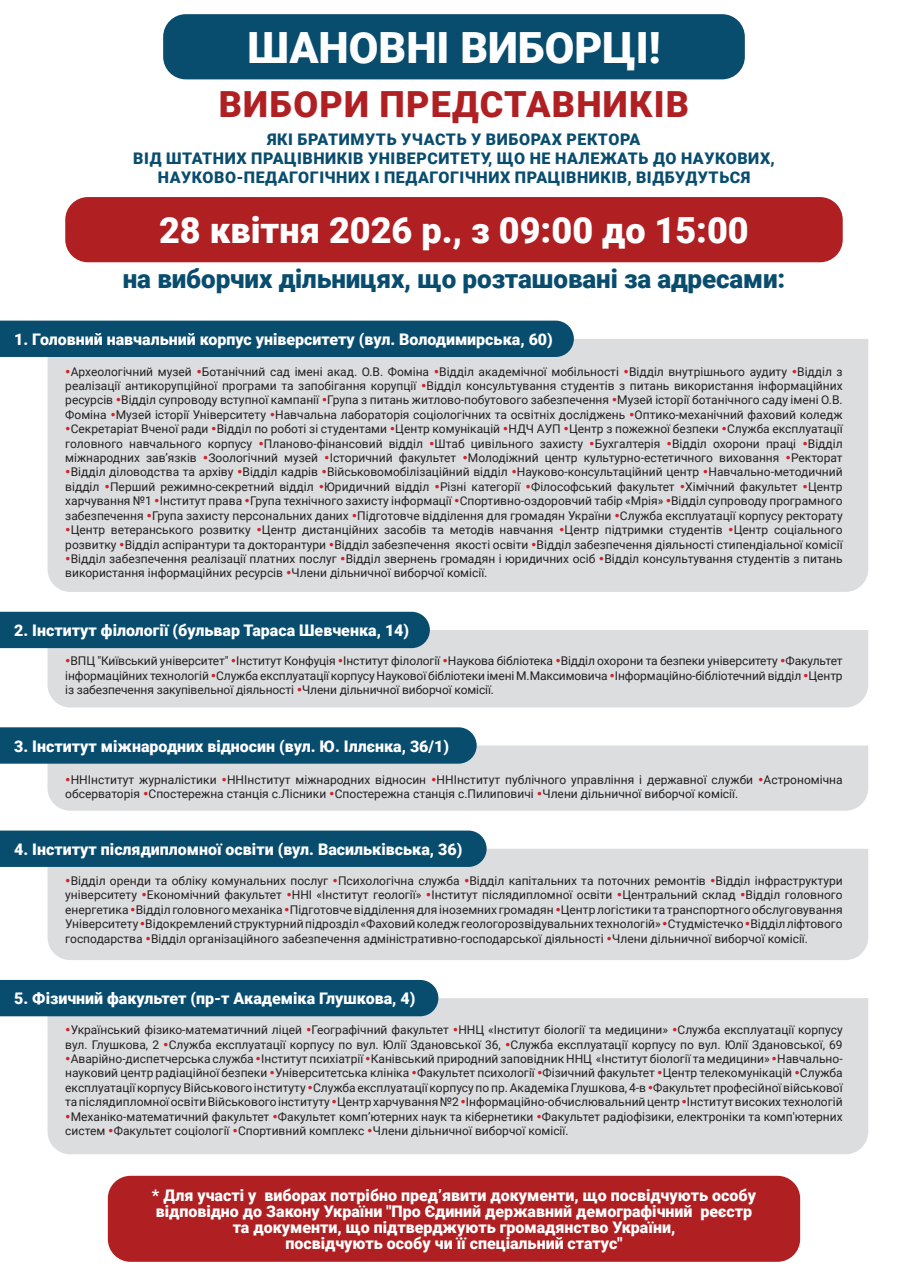
<style>
.page{position:relative;width:908px;height:1276px;background:#fff}
.page>*{position:absolute;margin:0;border:0;box-sizing:border-box;transform-origin:0 0}
.t1{font:900 43px "Roboto";color:#fff}
.t2{font:900 36px "Roboto";color:#fff}
.t3{font:900 36px "Roboto";letter-spacing:.035em;color:#b02023}
.t4{font:900 26px "Roboto";letter-spacing:-.005em;color:#084c6e}
.t5{font:900 16px/16px "Roboto";color:#fff;text-align:center}
.t6{font:900 16px/19.2px "Roboto";letter-spacing:.035em;color:#084c6e;text-align:center}
.t7{font:12px/14.4px "Roboto";color:#231f20;text-align:justify}
.s1{color:#d1232a}
</style>
<div class="page">
<div style="left:163px;top:14px;width:581px;height:65px;background:#084c6e;border-radius:23px"></div>
<div style="left:65px;top:197px;width:777px;height:65px;background:#b02023;border-radius:23px"></div>
<div style="left:108px;top:1175px;width:691px;height:86px;background:#b02023;border-radius:23px"></div>
<div style="left:47px;top:339px;width:820px;height:253px;background:#dcdddf"></div>
<div style="left:0;top:321px;width:573px;height:36px;background:#084c6e"></div>
<div style="left:47px;top:998px;width:820px;height:156px;background:#dcdddf"></div>
<div style="left:0;top:980px;width:438px;height:36px;background:#084c6e"></div>
<div style="left:47px;top:848px;width:820px;height:112px;background:#dcdddf"></div>
<div style="left:0;top:830px;width:486px;height:37px;background:#084c6e"></div>
<div style="left:47px;top:630px;width:820px;height:77px;background:#dcdddf"></div>
<div style="left:0;top:612px;width:429px;height:36px;background:#084c6e"></div>
<div style="left:47px;top:745px;width:820px;height:65px;background:#dcdddf"></div>
<div style="left:0;top:727px;width:476px;height:36px;background:#084c6e"></div>
<p class="t1" style="left:247px;top:17px;width:414px">ШАНОВНІ ВИБОРЦІ!</p>
<p class="t3" style="left:219px;top:79px;width:471px">ВИБОРИ ПРЕДСТАВНИКІВ</p>
<p class="t6" style="left:133px;top:129px;width:642px">ЯКІ БРАТИМУТЬ УЧАСТЬ У ВИБОРАХ РЕКТОРА<br>ВІД ШТАТНИХ ПРАЦІВНИКІВ УНІВЕРСИТЕТУ, ЩО НЕ НАЛЕЖАТЬ ДО НАУКОВИХ,<br>НАУКОВО-ПЕДАГОГІЧНИХ І ПЕДАГОГІЧНИХ ПРАЦІВНИКІВ, ВІДБУДУТЬСЯ</p>
<p class="t2" style="left:159px;top:205px;width:591px">28 квітня 2026 р., з 09:00 до 15:00</p>
<p class="t4" style="left:123px;top:260px;width:663px">на виборчих дільницях, що розташовані за адресами:</p>
<p class="t5" style="left:14px;top:331px;width:540px">1. Головний навчальний корпус університету (вул. Володимирська, 60)</p>
<p class="t7" style="left:65px;top:364px;width:778px"><span class="s1">•</span>Археологічний музей <span class="s1">•</span>Ботанічний сад імені акад. О.В. Фоміна <span class="s1">•</span>Відділ академічної мобільності <span class="s1">•</span>Відділ внутрішнього аудиту <span class="s1">•</span>Відділ з реалізації антикорупційної програми та запобігання корупції <span class="s1">•</span>Відділ консультування студентів з питань використання інформаційних ресурсів <span class="s1">•</span>Відділ супроводу вступної кампанії <span class="s1">•</span>Група з питань житлово-побутового забезпечення <span class="s1">•</span>Музей історії ботанічного саду імені О.В.<br>Фоміна <span class="s1">•</span>Музей історії Університету <span class="s1">•</span>Навчальна лабораторія соціологічних та освітніх досліджень <span class="s1">•</span>Оптико-механічний фаховий коледж</p>
<p class="t7" style="left:65px;top:421px;width:778px"><span class="s1">•</span>Секретаріат Вченої ради <span class="s1">•</span>Відділ по роботі зі студентами <span class="s1">•</span>Центр комунікацій <span class="s1">•</span>НДЧ АУП <span class="s1">•</span>Центр з пожежної безпеки <span class="s1">•</span>Служба експлуатації головного навчального корпусу <span class="s1">•</span>Планово-фінансовий відділ <span class="s1">•</span>Штаб цивільного захисту <span class="s1">•</span>Бухгалтерія <span class="s1">•</span>Відділ охорони праці <span class="s1">•</span>Відділ міжнародних зав’язків <span class="s1">•</span>Зоологічний музей <span class="s1">•</span>Історичний факультет <span class="s1">•</span>Молодіжний центр культурно-естетичного виховання <span class="s1">•</span>Ректорат</p>
<p class="t7" style="left:65px;top:464px;width:778px"><span class="s1">•</span>Відділ діловодства та архіву <span class="s1">•</span>Відділ кадрів <span class="s1">•</span>Військовомобілізаційний відділ <span class="s1">•</span>Науково-консультаційний центр <span class="s1">•</span>Навчально-методичний відділ <span class="s1">•</span>Перший режимно-секретний відділ <span class="s1">•</span>Юридичний відділ <span class="s1">•</span>Різні категорії <span class="s1">•</span>Філософський факультет <span class="s1">•</span>Хімічний факультет <span class="s1">•</span>Центр харчування №1 <span class="s1">•</span>Інститут права <span class="s1">•</span>Група технічного захисту інформації <span class="s1">•</span>Спортивно-оздоровчий табір «Мрія» <span class="s1">•</span>Відділ супроводу програмного забезпечення <span class="s1">•</span>Група захисту персональних даних <span class="s1">•</span>Підготовче відділення для громадян України <span class="s1">•</span>Служба експлуатації корпусу ректорату</p>
<p class="t7" style="left:65px;top:522px;width:778px"><span class="s1">•</span>Центр ветеранського розвитку <span class="s1">•</span>Центр дистанційних засобів та методів навчання <span class="s1">•</span>Центр підтримки студентів <span class="s1">•</span>Центр соціального розвитку <span class="s1">•</span>Відділ аспірантури та докторантури <span class="s1">•</span>Відділ забезпечення якості освіти <span class="s1">•</span>Відділ забезпечення діяльності стипендіальної комісії</p>
<p class="t7" style="left:65px;top:551px;width:778px"><span class="s1">•</span>Відділ забезпечення реалізації платних послуг <span class="s1">•</span>Відділ звернень громадян і юридичних осіб <span class="s1">•</span>Відділ консультування студентів з питань використання інформаційних ресурсів <span class="s1">•</span>Члени дільничної виборчої комісії.</p>
<p class="t5" style="left:14px;top:621px;width:396px">2. Інститут філології (бульвар Тараса Шевченка, 14)</p>
<p class="t7" style="left:65px;top:653px;width:778px"><span class="s1">•</span>ВПЦ "Київський університет" <span class="s1">•</span>Інститут Конфуція <span class="s1">•</span>Інститут філології <span class="s1">•</span>Наукова бібліотека <span class="s1">•</span>Відділ охорони та безпеки університету <span class="s1">•</span>Факультет інформаційних технологій <span class="s1">•</span>Служба експлуатації корпусу Наукової бібліотеки імені М.Максимовича <span class="s1">•</span>Інформаційно-бібліотечний відділ <span class="s1">•</span>Центр із забезпечення закупівельної діяльності <span class="s1">•</span>Члени дільничної виборчої комісії.</p>
<p class="t5" style="left:14px;top:737px;width:436px">3. Інститут міжнародних відносин (вул. Ю. Іллєнка, 36/1)</p>
<p class="t7" style="left:65px;top:771px;width:778px"><span class="s1">•</span>ННІнститут журналістики <span class="s1">•</span>ННІнститут міжнародних відносин <span class="s1">•</span>ННІнститут публічного управління і державної служби <span class="s1">•</span>Астрономічна обсерваторія <span class="s1">•</span>Спостережна станція с.Лісники <span class="s1">•</span>Спостережна станція с.Пилиповичі <span class="s1">•</span>Члени дільничної виборчої комісії.</p>
<p class="t5" style="left:14px;top:840px;width:449px">4. Інститут післядипломної освіти (вул. Васильківська, 36)</p>
<p class="t7" style="left:65px;top:873px;width:778px"><span class="s1">•</span>Відділ оренди та обліку комунальних послуг <span class="s1">•</span>Психологічна служба <span class="s1">•</span>Відділ капітальних та поточних ремонтів <span class="s1">•</span>Відділ інфраструктури університету <span class="s1">•</span>Економічний факультет <span class="s1">•</span>ННІ «Інститут геології» <span class="s1">•</span>Інститут післядипломної освіти <span class="s1">•</span>Центральний склад <span class="s1">•</span>Відділ головного енергетика <span class="s1">•</span>Відділ головного механіка <span class="s1">•</span>Підготовче відділення для іноземних громадян <span class="s1">•</span>Центр логістики та транспортного обслуговування Університету <span class="s1">•</span>Відокремлений структурний підрозділ «Фаховий коледж геологорозвідувальних технологій» <span class="s1">•</span>Студмістечко <span class="s1">•</span>Відділ ліфтового господарства <span class="s1">•</span>Відділ організаційного забезпечення адміністративно-господарської діяльності <span class="s1">•</span>Члени дільничної виборчої комісії.</p>
<p class="t5" style="left:14px;top:990px;width:402px">5. Фізичний факультет (пр-т Академіка Глушкова, 4)</p>
<p class="t7" style="left:65px;top:1022px;width:778px"><span class="s1">•</span>Український фізико-математичний ліцей <span class="s1">•</span>Географічний факультет <span class="s1">•</span>ННЦ «Інститут біології та медицини» <span class="s1">•</span>Служба експлуатації корпусу вул. Глушкова, 2 <span class="s1">•</span>Служба експлуатації корпусу по вул. Юлії Здановської 36, <span class="s1">•</span>Служба експлуатації корпусу по вул. Юлії Здановської, 69</p>
<p class="t7" style="left:65px;top:1051px;width:778px"><span class="s1">•</span>Аварійно-диспетчерська служба <span class="s1">•</span>Інститут психіатрії <span class="s1">•</span>Канівський природний заповідник ННЦ «Інститут біології та медицини» <span class="s1">•</span>Навчально&shy;науковий центр радіаційної безпеки <span class="s1">•</span>Університетська клініка <span class="s1">•</span>Факультет психології <span class="s1">•</span>Фізичний факультет <span class="s1">•</span>Центр телекомунікацій <span class="s1">•</span>Служба експлуатації корпусу Військового інституту <span class="s1">•</span>Служба експлуатації корпусу по пр. Академіка Глушкова, 4-в <span class="s1">•</span>Факультет професійної військової та післядипломної освіти Військового інституту <span class="s1">•</span>Центр харчування №2 <span class="s1">•</span>Інформаційно-обчислювальний центр <span class="s1">•</span>Інститут високих технологій</p>
<p class="t7" style="left:65px;top:1108px;width:778px"><span class="s1">•</span>Механіко-математичний факультет <span class="s1">•</span>Факультет комп’ютерних наук та кібернетики <span class="s1">•</span>Факультет радіофізики, електроніки та комп'ютерних систем <span class="s1">•</span>Факультет соціології <span class="s1">•</span>Спортивний комплекс <span class="s1">•</span>Члени дільничної виборчої комісії.</p>
<p class="t5" style="left:152px;top:1186px;width:605px">* Для участі у виборах потрібно пред’явити документи, що посвідчують особу відповідно до Закону України "Про Єдиний державний демографічний реєстр та документи, що підтверджують громадянство України,<br>посвідчують особу чи її спеціальний статус"</p>
</div>
